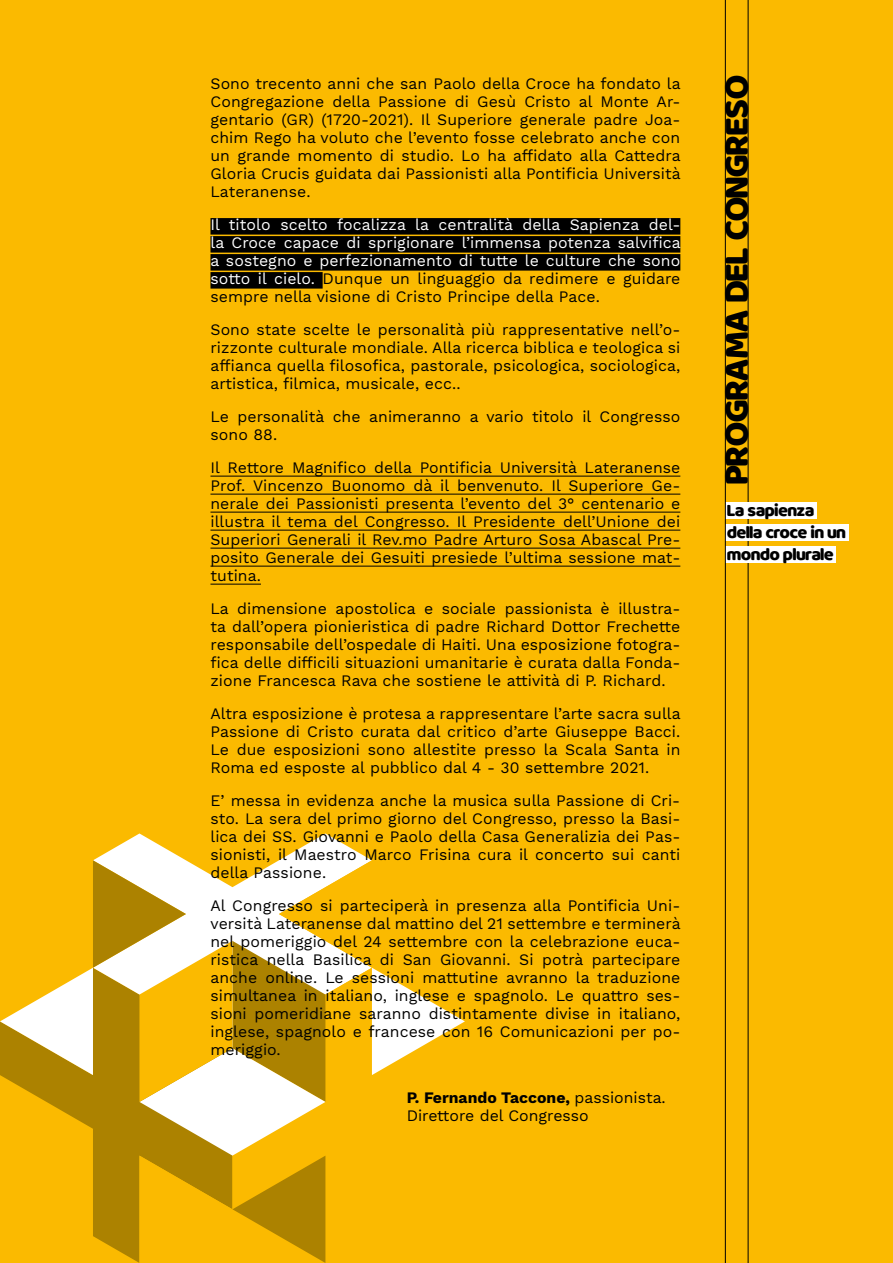
<style>
.page{position:relative;width:893px;height:1263px;background:#fbba00}
.page>*{position:absolute;margin:0;border:0;box-sizing:border-box;transform-origin:0 0}
.t1{font:36px "Quentin Pro";color:#000}
.t2{font:18px/21.6px "Quentin Pro";color:#000}
.t3{font:15.75px/18px "Work Sans";letter-spacing:.005em;color:#000;text-align:justify}
.t4{font:15.75px/18px "Work Sans";letter-spacing:.005em;color:#fff;text-align:justify}
.s1{color:#000}
.s2{font-weight:700}
</style>
<div class="page">
<svg style="left:93px;top:833px;width:278px;height:27px"></svg>
<svg style="left:0;top:860px;width:465px;height:403px"></svg>
<div style="left:210px;top:218px;width:470px;height:17px;background:#000"></div>
<div style="left:210px;top:236px;width:470px;height:17px;background:#000"></div>
<div style="left:210px;top:254px;width:470px;height:17px;background:#000"></div>
<div style="left:210px;top:272px;width:113px;height:17px;background:#000"></div>
<hr style="left:210px;top:476px;width:470px;height:1px;background:#000">
<hr style="left:210px;top:494px;width:470px;height:1px;background:#000">
<hr style="left:210px;top:512px;width:470px;height:1px;background:#000">
<hr style="left:210px;top:530px;width:470px;height:1px;background:#000">
<hr style="left:210px;top:548px;width:470px;height:1px;background:#000">
<hr style="left:210px;top:566px;width:470px;height:1px;background:#000">
<hr style="left:210px;top:584px;width:51px;height:1px;background:#000">
<hr style="left:748px;top:0;width:1px;height:1263px;background:#000">
<div style="left:725px;top:503px;width:92px;height:16px;background:#fff"></div>
<div style="left:725px;top:524px;width:123px;height:17px;background:#fff"></div>
<div style="left:725px;top:546px;width:111px;height:17px;background:#fff"></div>
<hr style="left:725px;top:0;width:1px;height:1263px;background:#000">
<p class="t3" style="left:210px;top:75px;width:472px">Sono trecento anni che san Paolo della Croce ha fondato la Congregazione della Passione di Gesù Cristo al Monte Ar&shy;gentario (GR) (1720-2021). Il Superiore generale padre Joa&shy;chim Rego ha voluto che l’evento fosse celebrato anche con un grande momento di studio. Lo ha affidato alla Cattedra Gloria Crucis guidata dai Passionisti alla Pontificia Università Lateranense.</p>
<p class="t4" style="left:210px;top:216px;width:472px">Il titolo scelto focalizza la centralità della Sapienza del&shy;la Croce capace di sprigionare l’immensa potenza salvifica a sostegno e perfezionamento di tutte le culture che sono sotto il cielo. <span class="s1">Dunque un linguaggio da redimere e guidare sempre nella visione di Cristo Principe della Pace.</span></p>
<p class="t3" style="left:210px;top:321px;width:471px">Sono state scelte le personalità più rappresentative nell’o&shy;rizzonte culturale mondiale. Alla ricerca biblica e teologica si affianca quella filosofica, pastorale, psicologica, sociologica, artistica, filmica, musicale, ecc..</p>
<p class="t3" style="left:210px;top:408px;width:471px">Le personalità che animeranno a vario titolo il Congresso sono 88.</p>
<p class="t3" style="left:210px;top:459px;width:471px">Il Rettore Magnifico della Pontificia Università Lateranense Prof. Vincenzo Buonomo dà il benvenuto. Il Superiore Ge&shy;nerale dei Passionisti presenta l’evento del 3° centenario e illustra il tema del Congresso. Il Presidente dell’Unione dei Superiori Generali il Rev.mo Padre Arturo Sosa Abascal Pre&shy;posito Generale dei Gesuiti presiede l’ultima sessione mat&shy;tutina.</p>
<p class="t3" style="left:210px;top:600px;width:471px">La dimensione apostolica e sociale passionista è illustra&shy;ta dall’opera pionieristica di padre Richard Dottor Frechette responsabile dell’ospedale di Haiti. Una esposizione fotogra&shy;fica delle difficili situazioni umanitarie è curata dalla Fonda&shy;zione Francesca Rava che sostiene le attività di P. Richard.</p>
<p class="t3" style="left:210px;top:705px;width:472px">Altra esposizione è protesa a rappresentare l’arte sacra sulla Passione di Cristo curata dal critico d’arte Giuseppe Bacci.<br>Le due esposizioni sono allestite presso la Scala Santa in Roma ed esposte al pubblico dal 4 - 30 settembre 2021.</p>
<p class="t3" style="left:210px;top:792px;width:471px">E’ messa in evidenza anche la musica sulla Passione di Cri&shy;sto. La sera del primo giorno del Congresso, presso la Basi&shy;lica dei SS. Giovanni e Paolo della Casa Generalizia dei Pas&shy;sionisti, il Maestro Marco Frisina cura il concerto sui canti della Passione.</p>
<p class="t3" style="left:210px;top:897px;width:472px">Al Congresso si parteciperà in presenza alla Pontificia Uni&shy;versità Lateranense dal mattino del 21 settembre e terminerà nel pomeriggio del 24 settembre con la celebrazione euca&shy;ristica nella Basilica di San Giovanni. Si potrà partecipare anche online. Le sessioni mattutine avranno la traduzione simultanea in italiano, inglese e spagnolo. Le quattro ses&shy;sioni pomeridiane saranno distintamente divise in italiano, inglese, spagnolo e francese con 16 Comunicazioni per po&shy;meriggio.</p>
<p class="t3" style="left:407px;top:1089px;width:261px"><span class="s2">P. Fernando Taccone,</span> passionista.<br>Direttore del Congresso</p>
<h1 class="t1" style="left:710px;top:484px;width:410px;rotate:-90deg">PROGRAMA DEL CONGRESO</h1>
<p class="t2" style="left:727px;top:498px;width:120px">La sapienza della croce in un mondo plurale</p>
</div>
